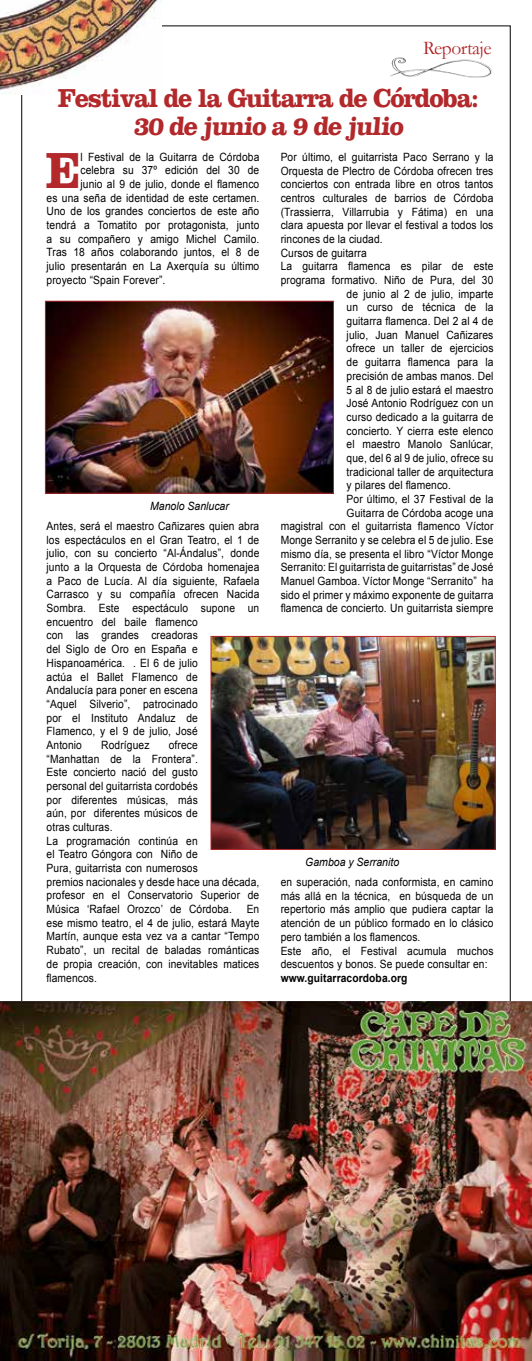
<style>
.page{position:relative;width:532px;height:1361px;background:#fff}
.page>*{position:absolute;margin:0;border:0;box-sizing:border-box;transform-origin:0 0}
.t1{font:700 52.65px "Clarendon";color:#b2282b;scale:.9 1}
.t2{font:700 27px/28.5px "Clarendon";letter-spacing:-.05em;color:#b2282b;text-align:center;scale:.95 1}
.t3{font:19.5px "Garamond";letter-spacing:-.03em;color:#b2282b}
.t4{font:11.4px/13.6px "Arial";letter-spacing:.01em;color:#000;scale:.9 1}
.t5{font:italic 11.4px "Arial";color:#000;scale:.92 1}
.t6{font:700 11.4px "Arial";letter-spacing:.01em;color:#000;scale:.9 1}
</style>
<div class="page">
<img style="left:390px;top:59px;width:102px;height:19px">
<img style="left:0;top:1001px;width:531px;height:360px">
<img style="left:47px;top:303px;width:285px;height:188px">
<div style="left:45px;top:301px;width:289px;height:192px;border:1px solid #b2282b"></div>
<img style="left:0;top:0;width:162px;height:94px">
<img style="left:212px;top:638px;width:281px;height:210px">
<div style="left:210px;top:636px;width:285px;height:214px;border:1px solid #b2282b"></div>
<h3 class="t3" style="left:423px;top:36px;width:70px">Reportaje</h3>
<h2 class="t2" style="left:58px;top:83px;width:445px">Festival de la Guitarra de Córdoba:<br>30 de junio a 9 de julio</h2>
<h1 class="t1" style="left:46px;top:138px;width:40px">E</h1>
<p class="t4" style="left:80px;top:150px;width:200px">l Festival de la Guitarra de Córdoba</p>
<p class="t4" style="left:80px;top:163px;width:200px">celebra su 37º edición del 30 de</p>
<p class="t4" style="left:80px;top:177px;width:200px">junio al 9 de julio, donde el flamenco</p>
<p class="t4" style="left:47px;top:191px;width:238px">es una seña de identidad de este certamen.</p>
<p class="t4" style="left:47px;top:204px;width:238px">Uno de los grandes conciertos de este año</p>
<p class="t4" style="left:47px;top:218px;width:238px">tendrá a Tomatito por protagonista, junto</p>
<p class="t4" style="left:47px;top:232px;width:238px">a su compañero y amigo Michel Camilo.</p>
<p class="t4" style="left:47px;top:246px;width:238px">Tras 18 años colaborando juntos, el 8 de</p>
<p class="t4" style="left:47px;top:259px;width:238px">julio presentarán en La Axerquía su último</p>
<p class="t4" style="left:47px;top:273px;width:133px">proyecto “Spain Forever”.</p>
<p class="t5" style="left:150px;top:498px;width:87px">Manolo Sanlucar</p>
<p class="t4" style="left:47px;top:519px;width:238px">Antes, será el maestro Cañizares quien abra los espectáculos en el Gran Teatro, el 1 de julio, con su concierto “Al-Ándalus”, donde junto a la Orquesta de Córdoba homenajea a Paco de Lucía. Al día siguiente, Rafaela<br>Carrasco y su compañía ofrecen Nacida<br>Sombra. Este espectáculo supone un encuentro del baile flamenco<br>con las grandes creadoras<br>del Siglo de Oro en España e<br>Hispanoamérica. . El 6 de julio<br>actúa el Ballet Flamenco de<br>Andalucía para poner en escena<br>“Aquel Silverio”, patrocinado<br>por el Instituto Andaluz de<br>Flamenco, y el 9 de julio, José<br>Antonio</p>
<p class="t4" style="left:47px;top:738px;width:238px;text-indent:122px">ofrece<br>“Manhattan de la Frontera”.<br>Este concierto nació del gusto<br>personal del guitarrista cordobés<br>por diferentes músicas, más<br>aún, por diferentes músicos de<br>otras culturas.<br>La programación continúa en<br>el Teatro Góngora con Niño de<br>Pura, guitarrista con numerosos<br>premios nacionales y desde hace una década, profesor en el Conservatorio Superior de<br>Música ‘Rafael Orozco’ de Córdoba.</p>
<p class="t4" style="left:101px;top:738px;width:55px">Rodríguez</p>
<p class="t4" style="left:47px;top:902px;width:238px;text-align:justify;text-indent:200px">En ese mismo teatro, el 4 de julio, estará Mayte Martín, aunque esta vez va a cantar “Tempo Rubato”, un recital de baladas románticas de propia creación, con inevitables matices flamencos.</p>
<p class="t4" style="left:280px;top:150px;width:238px">Por último, el guitarrista Paco Serrano y la</p>
<p class="t4" style="left:280px;top:164px;width:238px">Orquesta de Plectro de Córdoba ofrecen tres</p>
<p class="t4" style="left:280px;top:177px;width:238px">conciertos con entrada libre en otros tantos</p>
<p class="t4" style="left:280px;top:191px;width:238px">centros culturales de barrios de Córdoba</p>
<p class="t4" style="left:280px;top:205px;width:238px">(Trassierra, Villarrubia y Fátima) en una</p>
<p class="t4" style="left:280px;top:219px;width:238px">clara apuesta por llevar el festival a todos los</p>
<p class="t4" style="left:280px;top:232px;width:115px">rincones de la ciudad.</p>
<p class="t4" style="left:280px;top:246px;width:97px">Cursos de guitarra</p>
<p class="t4" style="left:280px;top:260px;width:238px">La guitarra flamenca es pilar de este</p>
<p class="t4" style="left:280px;top:273px;width:238px">programa formativo. Niño de Pura, del 30</p>
<p class="t4" style="left:346px;top:287px;width:164px">de junio al 2 de julio, imparte</p>
<p class="t4" style="left:346px;top:301px;width:164px">un curso de técnica de la</p>
<p class="t4" style="left:346px;top:314px;width:164px">guitarra flamenca. Del 2 al 4 de</p>
<p class="t4" style="left:346px;top:328px;width:164px">julio, Juan Manuel Cañizares</p>
<p class="t4" style="left:346px;top:342px;width:165px">ofrece un taller de ejercicios</p>
<p class="t4" style="left:346px;top:355px;width:164px">de guitarra flamenca para la</p>
<p class="t4" style="left:346px;top:369px;width:164px">precisión de ambas manos. Del</p>
<p class="t4" style="left:346px;top:383px;width:164px">5 al 8 de julio estará el maestro</p>
<p class="t4" style="left:346px;top:396px;width:164px">José Antonio Rodríguez con un</p>
<p class="t4" style="left:346px;top:410px;width:165px">curso dedicado a la guitarra de</p>
<p class="t4" style="left:346px;top:424px;width:164px">concierto. Y cierra este elenco</p>
<p class="t4" style="left:346px;top:437px;width:164px">el maestro Manolo Sanlúcar,</p>
<p class="t4" style="left:346px;top:451px;width:164px">que, del 6 al 9 de julio, ofrece su</p>
<p class="t4" style="left:346px;top:465px;width:164px">tradicional taller de arquitectura</p>
<p class="t4" style="left:346px;top:478px;width:117px">y pilares del flamenco.</p>
<p class="t4" style="left:346px;top:492px;width:164px">Por último, el 37 Festival de la</p>
<p class="t4" style="left:346px;top:506px;width:165px">Guitarra de Córdoba acoge una</p>
<p class="t4" style="left:280px;top:519px;width:238px">magistral con el guitarrista flamenco Víctor</p>
<p class="t4" style="left:280px;top:533px;width:238px">Monge Serranito y se celebra el 5 de julio. Ese</p>
<p class="t4" style="left:280px;top:547px;width:238px">mismo día, se presenta el libro “Víctor Monge</p>
<p class="t4" style="left:280px;top:561px;width:238px">Serranito: El guitarrista de guitarristas” de José</p>
<p class="t4" style="left:280px;top:574px;width:238px">Manuel Gamboa. Víctor Monge “Serranito” ha</p>
<p class="t4" style="left:280px;top:588px;width:238px">sido el primer y máximo exponente de guitarra</p>
<p class="t4" style="left:280px;top:602px;width:238px">flamenca de concierto. Un guitarrista siempre</p>
<p class="t5" style="left:305px;top:854px;width:104px">Gamboa y Serranito</p>
<p class="t4" style="left:280px;top:875px;width:238px">en superación, nada conformista, en camino más allá en la técnica, en búsqueda de un repertorio más amplio que pudiera captar la atención de un público formado en lo clásico pero también a los flamencos.<br>Este año, el Festival acumula muchos descuentos y bonos. Se puede consultar en:</p>
<p class="t6" style="left:280px;top:970px;width:142px">www.guitarracordoba.org</p>
</div>
